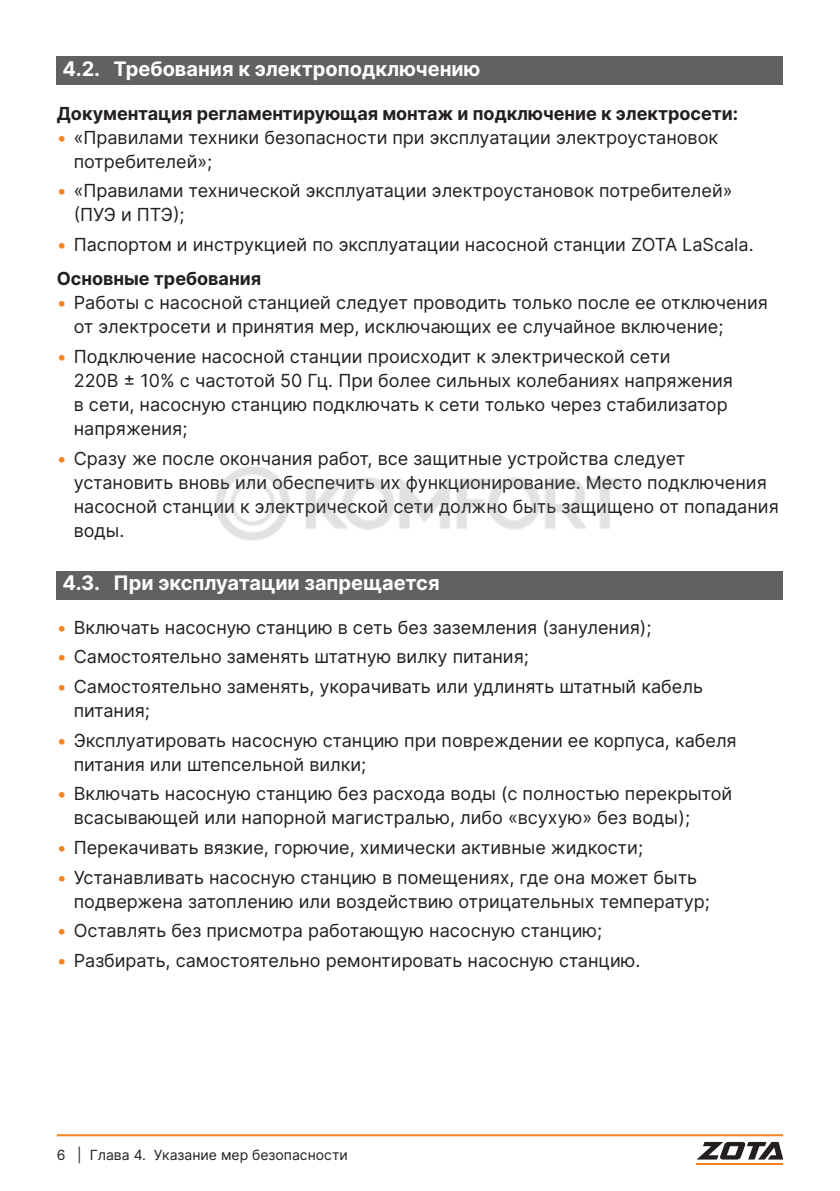
<style>
.page{position:relative;width:840px;height:1191px;background:#fff}
.page>*{position:absolute;margin:0;border:0;box-sizing:border-box;transform-origin:0 0}
.t1{font:700 20px "Inter";color:#fff}
.t2{font:18px/24px "Inter";color:#231f20}
.t3{font:700 18px "Inter";color:#231f20}
.t4{font:14px "Inter";color:#231f20}
.s1{color:#f58220}
.s2{font-weight:700}
</style>
<div class="page">
<hr style="left:57px;top:1134px;width:725px;height:2px;background:#f58220">
<svg style="left:697px;top:1142px;width:85px;height:17px"></svg>
<hr style="left:696px;top:1163px;width:86px;height:1px;background:#f58220">
<div style="left:57px;top:57px;width:725px;height:28px;background:#5f6162"></div>
<div style="left:57px;top:571px;width:725px;height:28px;background:#5f6162"></div>
<img style="left:216px;top:467px;width:409px;height:73px">
<p class="t1" style="left:62px;top:54px;width:419px">4.2. Требования к электроподключению</p>
<p class="t3" style="left:57px;top:100px;width:682px">Документация регламентирующая монтаж и подключение к электросети:</p>
<p class="t2" style="left:74px;top:125px;width:645px;text-indent:-17px"><span class="s1">•</span> «Правилами техники безопасности при эксплуатации электроустановок потребителей»;</p>
<p class="t2" style="left:74px;top:178px;width:660px;text-indent:-17px"><span class="s1">•</span> «Правилами технической эксплуатации электроустановок потребителей» (ПУЭ и ПТЭ);</p>
<p class="t2" style="left:57px;top:227px;width:698px;line-height:34.4px"><span class="s1">•</span> Паспортом и инструкцией по эксплуатации насосной станции ZOTA LaScala.<br><span class="s2">Основные требования</span></p>
<p class="t2" style="left:74px;top:290px;width:695px;text-indent:-17px"><span class="s1">•</span> Работы с насосной станцией следует проводить только после ее отключения от электросети и принятия мер, исключающих ее случайное включение;</p>
<p class="t2" style="left:74px;top:344px;width:660px;text-indent:-17px"><span class="s1">•</span> Подключение насосной станции происходит к электрической сети<br>220В ± 10% с частотой 50 Гц. При более сильных колебаниях напряжения в сети, насосную станцию подключать к сети только через стабилизатор напряжения;</p>
<p class="t2" style="left:74px;top:446px;width:706px;text-indent:-17px"><span class="s1">•</span> Сразу же после окончания работ, все защитные устройства следует установить вновь или обеспечить их функционирование. Место подключения насосной станции к электрической сети должно быть защищено от попадания воды.</p>
<p class="t1" style="left:62px;top:568px;width:378px">4.3. При эксплуатации запрещается</p>
<p class="t2" style="left:57px;top:614px;width:596px"><span class="s1">•</span> Включать насосную станцию в сеть без заземления (зануления);</p>
<p class="t2" style="left:57px;top:644px;width:473px"><span class="s1">•</span> Самостоятельно заменять штатную вилку питания;</p>
<p class="t2" style="left:74px;top:674px;width:630px;text-indent:-17px"><span class="s1">•</span> Самостоятельно заменять, укорачивать или удлинять штатный кабель питания;</p>
<p class="t2" style="left:74px;top:727px;width:664px;text-indent:-17px"><span class="s1">•</span> Эксплуатировать насосную станцию при повреждении ее корпуса, кабеля питания или штепсельной вилки;</p>
<p class="t2" style="left:74px;top:781px;width:659px;text-indent:-17px"><span class="s1">•</span> Включать насосную станцию без расхода воды (с полностью перекрытой всасывающей или напорной магистралью, либо «всухую» без воды);</p>
<p class="t2" style="left:57px;top:835px;width:587px"><span class="s1">•</span> Перекачивать вязкие, горючие, химически активные жидкости;</p>
<p class="t2" style="left:74px;top:864px;width:637px;text-indent:-17px"><span class="s1">•</span> Устанавливать насосную станцию в помещениях, где она может быть подвержена затоплению или воздействию отрицательных температур;</p>
<p class="t2" style="left:57px;top:918px;width:546px"><span class="s1">•</span> Оставлять без присмотра работающую насосную станцию;</p>
<p class="t2" style="left:57px;top:948px;width:585px"><span class="s1">•</span> Разбирать, самостоятельно ремонтировать насосную станцию.</p>
<p class="t4" style="left:57px;top:1144px;width:292px">6 | Глава 4. Указание мер безопасности</p>
</div>
